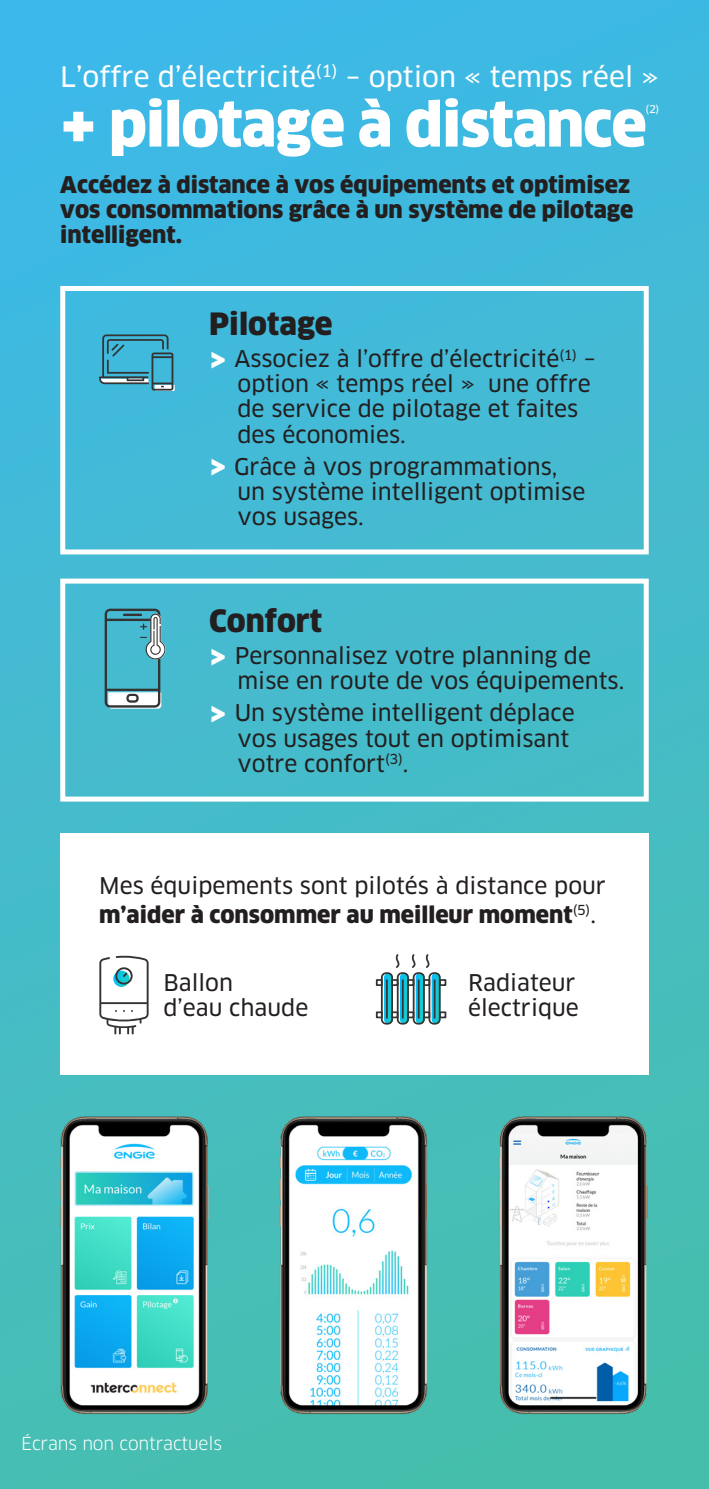
<style>
.page{position:relative;width:709px;height:1489px;background:#fff}
.page>*{position:absolute;margin:0;border:0;box-sizing:border-box;transform-origin:0 0}
.Normal_e{font:900 60px "Clan Pro";letter-spacing:-.02em;color:#fff}
.Normal_e-2{font:900 30px "Clan Pro";color:#231f20}
.Normal_e-3{font:27.5px "Clan Pro News";color:#fff}
.Normal_e-4{font:22.5px/25px "Clan Pro News";color:#231f20}
.Normal_e-5{font:900 22.5px/25px "Clan Pro";color:#231f20}
.t1{font:17.5px "Clan Pro";letter-spacing:-.01em;color:#fff}
.Normal_e-6{font:10.5px "Clan Pro News";color:#fff}
.s1{font-family:"Clan Pro";font-weight:900;font-size:30px;color:#fff}
.s2{font-family:"Clan Pro";font-weight:900}
</style>
<div class="page">
<div style="left:0;top:0;width:709px;height:1488px;background:linear-gradient(to bottom,#3fb8e7,#4abfad)"></div>
<div style="left:60px;top:578px;width:588px;height:223px;border:5px solid #fff"></div>
<svg style="left:105px;top:608px;width:61px;height:100px;background:#60acbb"></svg>
<div style="left:60px;top:286px;width:588px;height:268px;border:5px solid #fff"></div>
<svg style="left:99px;top:334px;width:76px;height:57px;background:#469eb8"></svg>
<div style="left:60px;top:833px;width:588px;height:241px;background:#fff"></div>
<svg style="left:99px;top:955px;width:50px;height:79px"></svg>
<svg style="left:384px;top:973px;width:9px;height:50px"></svg>
<svg style="left:400px;top:973px;width:9px;height:50px"></svg>
<svg style="left:416px;top:972px;width:8px;height:51px"></svg>
<svg style="left:431px;top:972px;width:9px;height:51px"></svg>
<div style="left:381px;top:972px;width:12px;height:52px;border:2px solid #343434;border-radius:4px"></div>
<div style="left:376px;top:1011px;width:7px;height:7px;border:2px solid #343434"></div>
<div style="left:397px;top:972px;width:12px;height:52px;border:2px solid #343434;border-radius:4px"></div>
<div style="left:413px;top:972px;width:12px;height:52px;border:2px solid #343434;border-radius:4px"></div>
<div style="left:428px;top:972px;width:12px;height:52px;border:2px solid #343434;border-radius:4px"></div>
<hr style="left:386px;top:980px;width:2px;height:37px;background:#343434">
<hr style="left:402px;top:980px;width:1px;height:37px;background:#343434">
<hr style="left:418px;top:980px;width:1px;height:37px;background:#343434">
<hr style="left:434px;top:980px;width:1px;height:37px;background:#343434">
<svg style="left:395px;top:954px;width:5px;height:14px"></svg>
<svg style="left:411px;top:954px;width:5px;height:14px"></svg>
<svg style="left:425px;top:954px;width:5px;height:14px"></svg>
<div style="left:391px;top:1011px;width:7px;height:7px;border:2px solid #343434"></div>
<div style="left:407px;top:1011px;width:7px;height:7px;border:2px solid #343434"></div>
<div style="left:423px;top:1011px;width:7px;height:7px;border:2px solid #343434"></div>
<div style="left:439px;top:1011px;width:7px;height:7px;border:2px solid #343434"></div>
<div style="left:376px;top:979px;width:7px;height:6px;border:2px solid #343434"></div>
<div style="left:391px;top:979px;width:7px;height:6px;border:2px solid #343434"></div>
<div style="left:407px;top:979px;width:7px;height:6px;border:2px solid #343434"></div>
<div style="left:423px;top:979px;width:7px;height:6px;border:2px solid #343434"></div>
<div style="left:439px;top:979px;width:7px;height:6px;border:2px solid #343434"></div>
<img style="left:60px;top:1115px;width:588px;height:300px">
<p class="Normal_e-3" style="left:60px;top:60px;width:600px">L’offre d’électricité<sup>(1)</sup> – option « temps réel »</p>
<p class="Normal_e" style="left:60px;top:89px;width:588px">+ pilotage à distance</p>
<p class="Normal_e-6" style="left:645px;top:103px;width:15px">(2)</p>
<p class="Normal_e-5" style="left:60px;top:173px;width:575px">Accédez à distance à vos équipements et optimisez vos consommations grâce à un système de pilotage intelligent.</p>
<p class="Normal_e-2" style="left:209px;top:306px;width:125px">Pilotage</p>
<p class="Normal_e-4" style="left:237px;top:347px;width:360px;text-indent:-28px"><span class="s1">&gt;</span> Associez à l’offre d’électricité<sup>(1)</sup> – option « temps réel » une offre de service de pilotage et faites des économies.</p>
<p class="Normal_e-4" style="left:237px;top:454px;width:349px;text-indent:-28px"><span class="s1">&gt;</span> Grâce à vos programmations, un système intelligent optimise vos usages.</p>
<p class="Normal_e-2" style="left:209px;top:603px;width:114px">Confort</p>
<p class="Normal_e-4" style="left:237px;top:643px;width:388px;text-indent:-28px"><span class="s1">&gt;</span> Personnalisez votre planning de mise en route de vos équipements.</p>
<p class="Normal_e-4" style="left:237px;top:700px;width:339px;text-indent:-28px"><span class="s1">&gt;</span> Un système intelligent déplace vos usages tout en optimisant votre confort<sup>(3)</sup>.</p>
<p class="Normal_e-4" style="left:99px;top:871px;width:508px;line-height:28.8px">Mes équipements sont pilotés à distance pour <span class="s2">m’aider à consommer au meilleur moment</span><sup>(5)</sup>.</p>
<p class="Normal_e-4" style="left:163px;top:970px;width:146px">Ballon<br>d’eau chaude</p>
<p class="Normal_e-4" style="left:468px;top:970px;width:112px">Radiateur électrique</p>
<p class="t1" style="left:21px;top:1432px;width:202px">Écrans non contractuels</p>
</div>
